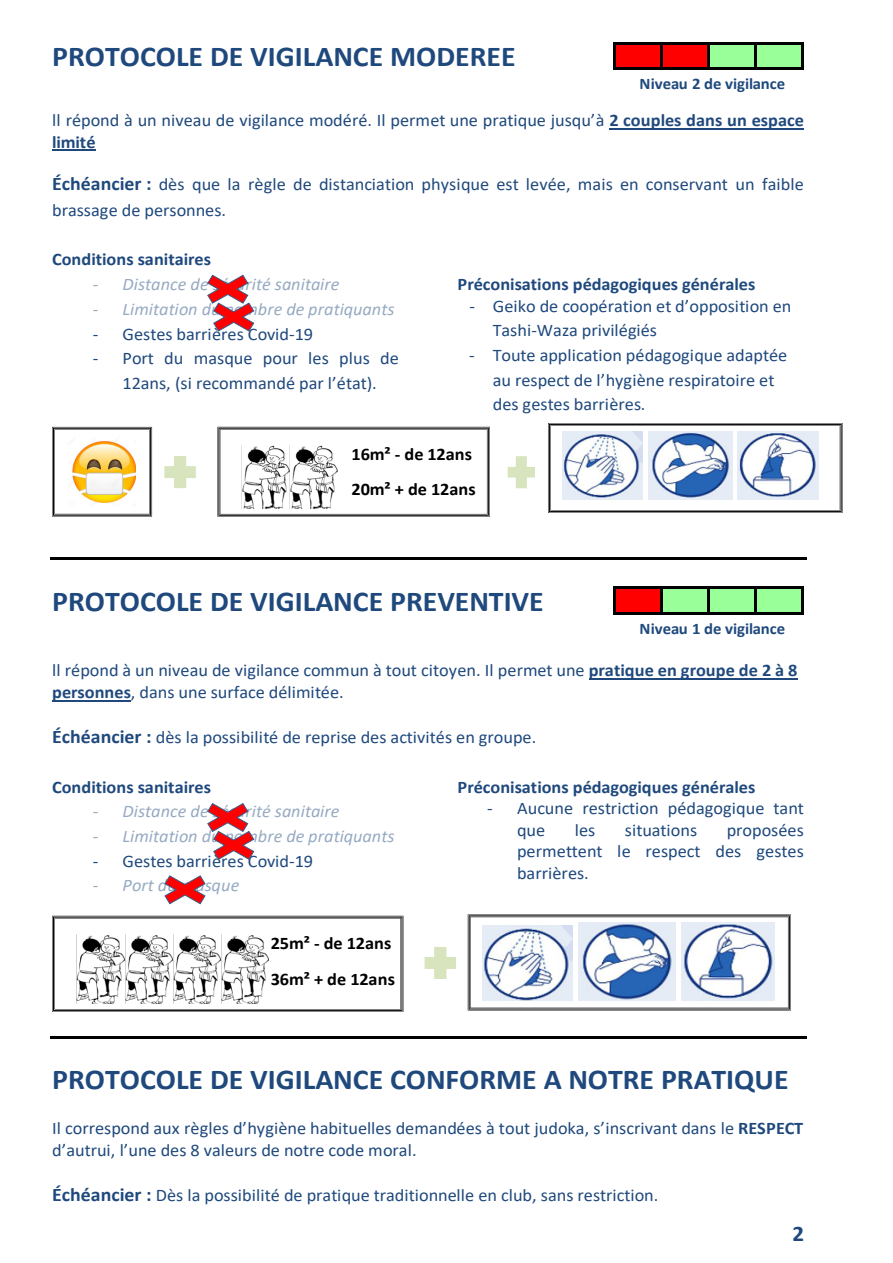
<style>
.page{position:relative;width:893px;height:1263px;background:#fff}
.page>*{position:absolute;margin:0;border:0;box-sizing:border-box;transform-origin:0 0}
.t1{font:700 28.8px "Calibri";color:#1f497d}
.t2{font:700 22.35px "Calibri";color:#1f497d}
.t3{font:17.7px/21.6px "Calibri";color:#1f497d}
.t4{font:italic 17.7px "Calibri";letter-spacing:.005em;color:rgb(31 73 125/.47)}
.t5{font:700 17.7px "Calibri";color:#1f497d}
.t6{font:700 17.7px/35px "Calibri";letter-spacing:-.005em;color:#000}
.t7{font:700 16.2px "Calibri";letter-spacing:-.005em;color:#1f497d}
.s1{font-weight:700}
.s2{font-weight:700;font-size:19.2px}
.s3{font-style:normal}
</style>
<div class="page">
<hr style="left:609px;top:128px;width:195px;height:1px;background:#1f497d">
<hr style="left:52px;top:150px;width:44px;height:1px;background:#1f497d">
<hr style="left:50px;top:557px;width:756px;height:2px;background:#000">
<hr style="left:589px;top:678px;width:208px;height:1px;background:#1f497d">
<hr style="left:52px;top:700px;width:79px;height:1px;background:#1f497d">
<hr style="left:50px;top:1036px;width:756px;height:2px;background:#000">
<div style="left:616px;top:44px;width:45px;height:24px;background:#f00"></div>
<div style="left:663px;top:44px;width:45px;height:24px;background:#f00"></div>
<div style="left:710px;top:44px;width:44px;height:24px;background:#9f9"></div>
<div style="left:757px;top:44px;width:44px;height:24px;background:#9f9"></div>
<hr style="left:616px;top:42px;width:44px;height:2px;background:#000">
<hr style="left:663px;top:42px;width:44px;height:2px;background:#000">
<hr style="left:710px;top:42px;width:44px;height:2px;background:#000">
<hr style="left:757px;top:42px;width:44px;height:2px;background:#000">
<hr style="left:613px;top:44px;width:3px;height:24px;background:#000">
<hr style="left:616px;top:68px;width:44px;height:2px;background:#000">
<hr style="left:660px;top:44px;width:3px;height:24px;background:#000">
<hr style="left:663px;top:68px;width:44px;height:2px;background:#000">
<hr style="left:707px;top:44px;width:3px;height:24px;background:#000">
<hr style="left:710px;top:68px;width:44px;height:2px;background:#000">
<hr style="left:754px;top:44px;width:3px;height:24px;background:#000">
<hr style="left:757px;top:68px;width:44px;height:2px;background:#000">
<hr style="left:801px;top:44px;width:3px;height:24px;background:#000">
<div style="left:616px;top:589px;width:45px;height:23px;background:#f00"></div>
<div style="left:663px;top:589px;width:45px;height:23px;background:#9f9"></div>
<div style="left:710px;top:589px;width:44px;height:23px;background:#9f9"></div>
<div style="left:757px;top:589px;width:44px;height:23px;background:#9f9"></div>
<hr style="left:616px;top:587px;width:44px;height:2px;background:#000">
<hr style="left:663px;top:587px;width:44px;height:2px;background:#000">
<hr style="left:710px;top:587px;width:44px;height:2px;background:#000">
<hr style="left:757px;top:587px;width:44px;height:2px;background:#000">
<hr style="left:613px;top:589px;width:3px;height:24px;background:#000">
<hr style="left:616px;top:613px;width:44px;height:2px;background:#000">
<hr style="left:660px;top:589px;width:3px;height:24px;background:#000">
<hr style="left:663px;top:613px;width:44px;height:2px;background:#000">
<hr style="left:707px;top:589px;width:3px;height:24px;background:#000">
<hr style="left:710px;top:613px;width:44px;height:2px;background:#000">
<hr style="left:754px;top:589px;width:3px;height:24px;background:#000">
<hr style="left:757px;top:613px;width:44px;height:2px;background:#000">
<hr style="left:801px;top:589px;width:3px;height:24px;background:#000">
<svg style="left:207px;top:275px;width:47px;height:56px"></svg>
<svg style="left:207px;top:803px;width:47px;height:57px"></svg>
<svg style="left:164px;top:875px;width:41px;height:29px"></svg>
<svg style="left:548px;top:423px;width:295px;height:90px"></svg>
<img style="left:563px;top:432px;width:80px;height:68px">
<img style="left:648px;top:432px;width:84px;height:68px">
<img style="left:738px;top:432px;width:81px;height:68px">
<svg style="left:164px;top:456px;width:32px;height:32px"></svg>
<svg style="left:52px;top:427px;width:100px;height:90px"></svg>
<img style="left:67px;top:435px;width:69px;height:71px">
<svg style="left:217px;top:427px;width:273px;height:90px"></svg>
<img style="left:220px;top:435px;width:267px;height:73px">
<img style="left:242px;top:445px;width:96px;height:63px">
<img style="left:340px;top:443px;width:150px;height:19px">
<svg style="left:507px;top:456px;width:28px;height:33px"></svg>
<svg style="left:468px;top:914px;width:323px;height:96px"></svg>
<img style="left:483px;top:925px;width:90px;height:76px">
<img style="left:578px;top:923px;width:98px;height:78px">
<img style="left:681px;top:923px;width:93px;height:78px">
<svg style="left:52px;top:916px;width:351px;height:96px"></svg>
<img style="left:268px;top:942px;width:132px;height:61px">
<img style="left:76px;top:934px;width:192px;height:69px">
<img style="left:259px;top:941px;width:162px;height:1px">
<svg style="left:424px;top:947px;width:32px;height:32px"></svg>
<p class="t1" style="left:52px;top:36px;width:465px">PROTOCOLE DE VIGILANCE MODEREE</p>
<p class="t7" style="left:640px;top:72px;width:147px">Niveau 2 de vigilance</p>
<p class="t3" style="left:52px;top:109px;width:753px">ll répond à un niveau de vigilance modéré. Il permet une pratique jusqu’à <span class="s1">2 couples dans un espace limité</span></p>
<p class="t3" style="left:52px;top:171px;width:753px;line-height:25.3px"><span class="s2">Échéancier :</span> dès que la règle de distanciation physique est levée, mais en conservant un faible brassage de personnes.</p>
<p class="t5" style="left:52px;top:247px;width:160px">Conditions sanitaires</p>
<p class="t4" style="left:93px;top:272px;width:248px"><span class="s3">-</span> Distance de sécurité sanitaire</p>
<p class="t4" style="left:93px;top:296px;width:303px"><span class="s3">-</span> Limitation du nombre de pratiquants</p>
<p class="t3" style="left:93px;top:322px;width:222px">- Gestes barrières Covid-19</p>
<p class="t3" style="left:93px;top:346px;width:308px;line-height:24.6px;text-align:center">- Port du masque pour les plus de<br>12ans, (si recommandé par l’état).</p>
<p class="t5" style="left:457px;top:272px;width:299px">Préconisations pédagogiques générales</p>
<p class="t3" style="left:493px;top:293px;width:300px;line-height:24.6px;text-indent:-23px">- Geiko de coopération et d’opposition en<br>Tashi-Waza privilégiés</p>
<p class="t3" style="left:493px;top:342px;width:296px;line-height:24.6px;text-indent:-23px">- Toute application pédagogique adaptée au respect de l’hygiène respiratoire et des gestes barrières.</p>
<p class="t6" style="left:352px;top:436px;width:126px">16m² - de 12ans<br>20m² + de 12ans</p>
<p class="t1" style="left:52px;top:581px;width:493px">PROTOCOLE DE VIGILANCE PREVENTIVE</p>
<p class="t7" style="left:640px;top:617px;width:147px">Niveau 1 de vigilance</p>
<p class="t3" style="left:52px;top:659px;width:747px">ll répond à un niveau de vigilance commun à tout citoyen. Il permet une <span class="s1">pratique en groupe de 2 à 8 personnes</span>, dans une surface délimitée.</p>
<p class="t3" style="left:52px;top:725px;width:486px"><span class="s2">Échéancier :</span> dès la possibilité de reprise des activités en groupe.</p>
<p class="t5" style="left:52px;top:774px;width:160px">Conditions sanitaires</p>
<p class="t4" style="left:93px;top:799px;width:248px"><span class="s3">-</span> Distance de sécurité sanitaire</p>
<p class="t4" style="left:93px;top:824px;width:303px"><span class="s3">-</span> Limitation du nombre de pratiquants</p>
<p class="t3" style="left:93px;top:850px;width:222px">- Gestes barrières Covid-19</p>
<p class="t4" style="left:93px;top:873px;width:148px"><span class="s3">-</span> Port du masque</p>
<p class="t5" style="left:457px;top:774px;width:299px">Préconisations pédagogiques générales</p>
<p class="t3" style="left:517px;top:797px;width:288px;text-indent:-30px">- Aucune restriction pédagogique tant que</p>
<p class="t3" style="left:517px;top:818px;width:288px;text-align:justify;text-indent:210px">proposées permettent le respect des gestes barrières.</p>
<p class="t3" style="left:575px;top:818px;width:22px">les</p>
<p class="t3" style="left:625px;top:818px;width:74px">situations</p>
<p class="t6" style="left:271px;top:924px;width:126px;line-height:36.2px">25m² - de 12ans<br>36m² + de 12ans</p>
<p class="t1" style="left:52px;top:1059px;width:738px">PROTOCOLE DE VIGILANCE CONFORME A NOTRE PRATIQUE</p>
<p class="t3" style="left:52px;top:1117px;width:753px">Il correspond aux règles d’hygiène habituelles demandées à tout judoka, s’inscrivant dans le <span class="s1">RESPECT </span>d’autrui, l’une des 8 valeurs de notre code moral.</p>
<p class="t3" style="left:52px;top:1183px;width:608px"><span class="s2">Échéancier :</span> Dès la possibilité de pratique traditionnelle en club, sans restriction.</p>
<p class="t2" style="left:792px;top:1218px;width:13px">2</p>
</div>
